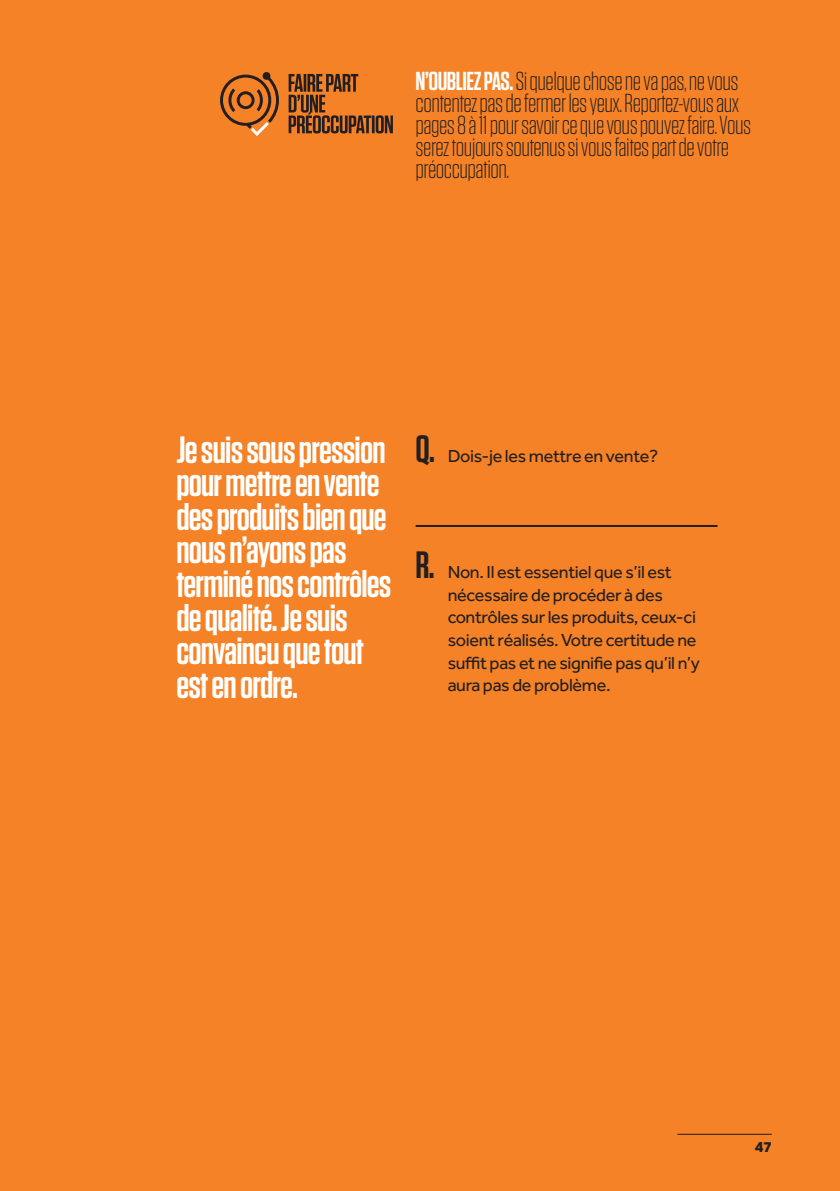
<style>
.page{position:relative;width:840px;height:1191px;background:#fff}
.page>*{position:absolute;margin:0;border:0;box-sizing:border-box;transform-origin:0 0}
.t1{font:600 38px/33.6px "Tungsten";letter-spacing:-.02em;color:#fff}
.t2{font:300 26px/22px "Tungsten";letter-spacing:-.02em;color:#231f20}
.t3{font:18px/22.6px "Effra";letter-spacing:-.02em;color:#231f20}
.t4{font:800 16px "Effra";color:#231f20}
.s1{font-weight:600;color:#fff}
.s2{font-family:"Tungsten";font-weight:600;font-size:38px}
</style>
<div class="page">
<div style="left:0;top:0;width:839px;height:1191px;background:#f58226"></div>
<hr style="left:415px;top:525px;width:302px;height:2px;background:#231f20">
<svg style="left:220px;top:72px;width:59px;height:64px"></svg>
<svg style="left:288px;top:74px;width:104px;height:59px"></svg>
<hr style="left:677px;top:1134px;width:94px;height:1px;background:#231f20">
<h2 class="t2" style="left:415px;top:70px;width:337px"><span class="s1">N’OUBLIEZ PAS.</span> Si quelque chose ne va pas, ne vous contentez pas de fermer les yeux. Reportez-vous aux pages 8 à 11 pour savoir ce que vous pouvez faire. Vous serez toujours soutenus si vous faites part de votre préoccupation.</h2>
<h1 class="t1" style="left:176px;top:433px;width:216px">Je suis sous pression pour mettre en vente des produits bien que nous n’ayons pas terminé nos contrôles de qualité. Je suis convaincu que tout est en ordre.</h1>
<p class="t3" style="left:415px;top:444px;width:244px"><span class="s2">Q.</span> Dois-je les mettre en vente?</p>
<p class="t3" style="left:447px;top:560px;width:254px;text-indent:-32px"><span class="s2">R.</span> Non. Il est essentiel que s’il est nécessaire de procéder à des contrôles sur les produits, ceux-ci soient réalisés. Votre certitude ne suffit pas et ne signifie pas qu’il n’y aura pas de problème.</p>
<p class="t4" style="left:754px;top:1137px;width:18px">47</p>
</div>
